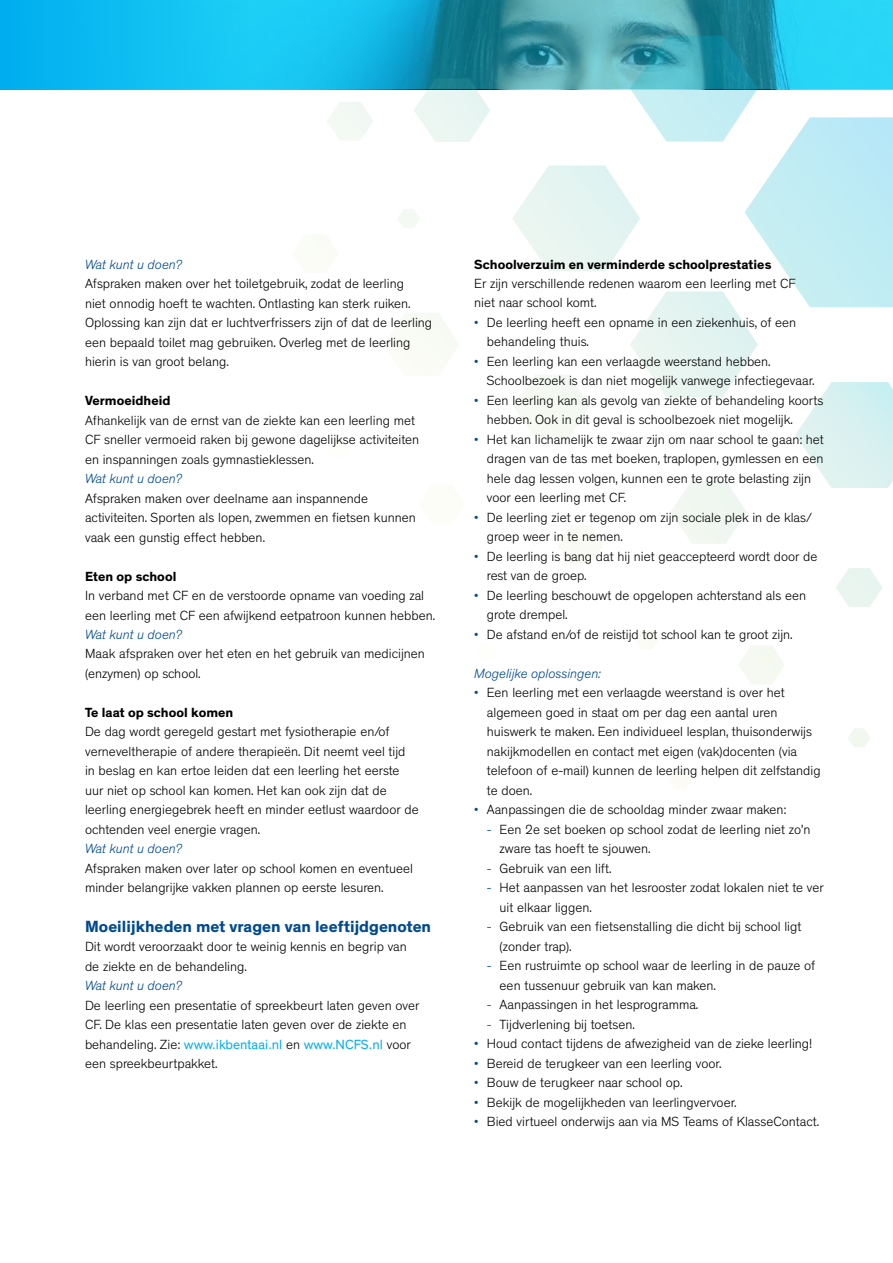
<style>
.page{position:relative;width:893px;height:1263px;background:#fff}
.page>*{position:absolute;margin:0;border:0;box-sizing:border-box;transform-origin:0 0}
.t1{font:700 16.5px "Theinhardt";color:#004a8f}
.t2{font:300 13.5px/19.5px "Theinhardt";color:#000}
.t3{font:italic 300 13.5px "Theinhardt";color:#004a8f}
.t4{font:700 13.5px "Theinhardt";color:#000}
.s1{font-weight:400;color:#00aeef}
.s2{color:#004a8f}
</style>
<div class="page">
<svg style="left:247px;top:0;width:646px;height:89px;background:#24abc9"></svg>
<div style="left:0;top:0;width:247px;height:89px;background:linear-gradient(to right,#00adef,#1ccdf5)"></div>
<svg style="left:397px;top:313px;width:62px;height:63px"></svg>
<svg style="left:414px;top:78px;width:76px;height:64px"></svg>
<svg style="left:512px;top:36px;width:381px;height:571px"></svg>
<svg style="left:739px;top:646px;width:45px;height:38px"></svg>
<svg style="left:327px;top:102px;width:46px;height:38px"></svg>
<svg style="left:636px;top:630px;width:22px;height:19px"></svg>
<svg style="left:398px;top:209px;width:22px;height:19px"></svg>
<svg style="left:848px;top:728px;width:22px;height:19px"></svg>
<p class="t3" style="left:85px;top:256px;width:99px">Wat kunt u doen?</p>
<p class="t2" style="left:85px;top:274px;width:349px">Afspraken maken over het toiletgebruik, zodat de leerling<br>niet onnodig hoeft te wachten. Ontlasting kan sterk ruiken.<br>Oplossing kan zijn dat er luchtverfrissers zijn of dat de leerling een bepaald toilet mag gebruiken. Overleg met de leerling hierin is van groot belang.</p>
<p class="t4" style="left:85px;top:392px;width:87px">Vermoeidheid</p>
<p class="t2" style="left:85px;top:410px;width:336px">Afhankelijk van de ernst van de ziekte kan een leerling met<br>CF sneller vermoeid raken bij gewone dagelijkse activiteiten en inspanningen zoals gymnastieklessen.</p>
<p class="t3" style="left:85px;top:471px;width:99px">Wat kunt u doen?</p>
<p class="t2" style="left:85px;top:488px;width:332px">Afspraken maken over deelname aan inspannende activiteiten. Sporten als lopen, zwemmen en fietsen kunnen vaak een gunstig effect hebben.</p>
<p class="t4" style="left:85px;top:568px;width:93px">Eten op school</p>
<p class="t2" style="left:85px;top:586px;width:352px">In verband met CF en de verstoorde opname van voeding zal een leerling met CF een afwijkend eetpatroon kunnen hebben.</p>
<p class="t3" style="left:85px;top:627px;width:99px">Wat kunt u doen?</p>
<p class="t2" style="left:85px;top:644px;width:341px">Maak afspraken over het eten en het gebruik van medicijnen (enzymen) op school.</p>
<p class="t4" style="left:85px;top:704px;width:150px">Te laat op school komen</p>
<p class="t2" style="left:85px;top:722px;width:335px">De dag wordt geregeld gestart met fysiotherapie en/of verneveltherapie of andere therapieën. Dit neemt veel tijd in beslag en kan ertoe leiden dat een leerling het eerste uur niet op school kan komen. Het kan ook zijn dat de leerling energiegebrek heeft en minder eetlust waardoor de ochtenden veel energie vragen.</p>
<p class="t3" style="left:85px;top:841px;width:99px">Wat kunt u doen?</p>
<p class="t2" style="left:85px;top:859px;width:330px">Afspraken maken over later op school komen en eventueel minder belangrijke vakken plannen op eerste lesuren.</p>
<p class="t1" style="left:85px;top:916px;width:348px">Moeilijkheden met vragen van leeftijdgenoten</p>
<p class="t2" style="left:85px;top:937px;width:323px">Dit wordt veroorzaakt door te weinig kennis en begrip van de ziekte en de behandeling.</p>
<p class="t3" style="left:85px;top:978px;width:99px">Wat kunt u doen?</p>
<p class="t2" style="left:85px;top:995px;width:336px">De leerling een presentatie of spreekbeurt laten geven over CF. De klas een presentatie laten geven over de ziekte en behandeling. Zie: <span class="s1">www.ikbentaai.nl</span> en <span class="s1">www.NCFS.nl</span> voor een spreekbeurtpakket.</p>
<p class="t4" style="left:474px;top:256px;width:299px">Schoolverzuim en verminderde schoolprestaties</p>
<p class="t2" style="left:474px;top:274px;width:323px">Er zijn verschillende redenen waarom een leerling met CF niet naar school komt.</p>
<p class="t2" style="left:487px;top:313px;width:311px;text-indent:-13px"><span class="s2">•</span> De leerling heeft een opname in een ziekenhuis, of een behandeling thuis.</p>
<p class="t2" style="left:487px;top:352px;width:329px;text-indent:-13px"><span class="s2">•</span> Een leerling kan een verlaagde weerstand hebben.<br>Schoolbezoek is dan niet mogelijk vanwege infectiegevaar.</p>
<p class="t2" style="left:487px;top:391px;width:338px;text-indent:-13px"><span class="s2">•</span> Een leerling kan als gevolg van ziekte of behandeling koorts hebben. Ook in dit geval is schoolbezoek niet mogelijk.</p>
<p class="t2" style="left:487px;top:430px;width:339px;text-indent:-13px"><span class="s2">•</span> Het kan lichamelijk te zwaar zijn om naar school te gaan: het dragen van de tas met boeken, traplopen, gymlessen en een hele dag lessen volgen, kunnen een te grote belasting zijn voor een leerling met CF.</p>
<p class="t2" style="left:487px;top:508px;width:327px;text-indent:-13px"><span class="s2">•</span> De leerling ziet er tegenop om zijn sociale plek in de klas/ groep weer in te nemen.</p>
<p class="t2" style="left:487px;top:547px;width:332px;text-indent:-13px"><span class="s2">•</span> De leerling is bang dat hij niet geaccepteerd wordt door de rest van de groep.</p>
<p class="t2" style="left:487px;top:586px;width:321px;text-indent:-13px"><span class="s2">•</span> De leerling beschouwt de opgelopen achterstand als een grote drempel.</p>
<p class="t2" style="left:474px;top:625px;width:320px"><span class="s2">•</span> De afstand en/of de reistijd tot school kan te groot zijn.</p>
<p class="t3" style="left:474px;top:665px;width:129px">Mogelijke oplossingen:</p>
<p class="t2" style="left:487px;top:683px;width:335px;text-indent:-13px"><span class="s2">•</span> Een leerling met een verlaagde weerstand is over het algemeen goed in staat om per dag een aantal uren huiswerk te maken. Een individueel lesplan, thuisonderwijs nakijkmodellen en contact met eigen (vak)docenten (via telefoon of e-mail) kunnen de leerling helpen dit zelfstandig te doen.</p>
<p class="t2" style="left:474px;top:800px;width:314px"><span class="s2">•</span> Aanpassingen die de schooldag minder zwaar maken:</p>
<p class="t2" style="left:500px;top:820px;width:312px;text-indent:-13px"><span class="s2">-</span> Een 2e set boeken op school zodat de leerling niet zo’n zware tas hoeft te sjouwen.</p>
<p class="t2" style="left:487px;top:859px;width:126px"><span class="s2">-</span> Gebruik van een lift.</p>
<p class="t2" style="left:500px;top:878px;width:326px;text-indent:-13px"><span class="s2">-</span> Het aanpassen van het lesrooster zodat lokalen niet te ver uit elkaar liggen.</p>
<p class="t2" style="left:500px;top:917px;width:303px;text-indent:-13px"><span class="s2">-</span> Gebruik van een fietsenstalling die dicht bij school ligt (zonder trap).</p>
<p class="t2" style="left:500px;top:956px;width:317px;text-indent:-13px"><span class="s2">-</span> Een rustruimte op school waar de leerling in de pauze of een tussenuur gebruik van kan maken.</p>
<p class="t2" style="left:487px;top:995px;width:213px"><span class="s2">-</span> Aanpassingen in het lesprogramma.</p>
<p class="t2" style="left:487px;top:1015px;width:149px"><span class="s2">-</span> Tijdverlening bij toetsen.</p>
<p class="t2" style="left:474px;top:1034px;width:340px"><span class="s2">•</span> Houd contact tijdens de afwezigheid van de zieke leerling!</p>
<p class="t2" style="left:474px;top:1054px;width:249px"><span class="s2">•</span> Bereid de terugkeer van een leerling voor.</p>
<p class="t2" style="left:474px;top:1073px;width:210px"><span class="s2">•</span> Bouw de terugkeer naar school op.</p>
<p class="t2" style="left:474px;top:1093px;width:264px"><span class="s2">•</span> Bekijk de mogelijkheden van leerlingvervoer.</p>
<p class="t2" style="left:474px;top:1112px;width:346px"><span class="s2">•</span> Bied virtueel onderwijs aan via MS Teams of KlasseContact.</p>
</div>
